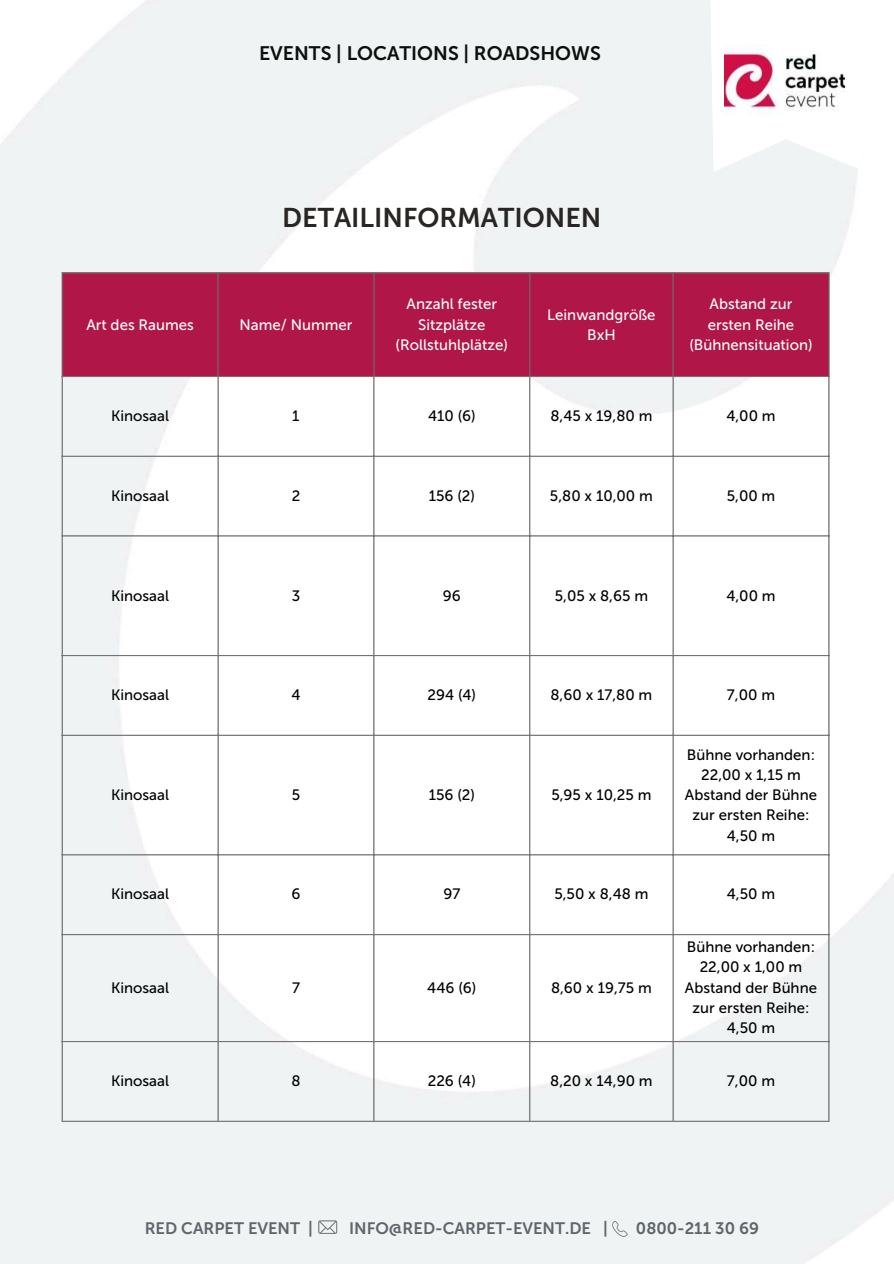
<style>
.page{position:relative;width:894px;height:1264px;background:#fff}
.page>*{position:absolute;margin:0;border:0;box-sizing:border-box;transform-origin:0 0}
.t1{font:27px "Museo Sans 700";color:#292523}
.t2{font:19.5px "Museo Sans 700";color:#0d0f0d}
.t3{font:16.5px "Museo Sans 700";color:#5f666b}
.t4{font:15px/20.2px "Museo Sans 500";color:#000;text-align:center}
.t5{font:15px/20.2px "Museo Sans 500";color:#fff;text-align:center}
</style>
<div class="page">
<div style="left:63px;top:273px;width:765px;height:103px;background:#b01648"></div>
<hr style="left:62px;top:273px;width:1px;height:847px;background:#737373">
<hr style="left:217px;top:273px;width:1px;height:847px;background:#737373">
<hr style="left:373px;top:273px;width:1px;height:847px;background:#737373">
<hr style="left:529px;top:273px;width:1px;height:847px;background:#737373">
<hr style="left:672px;top:273px;width:1px;height:847px;background:#737373">
<hr style="left:828px;top:273px;width:1px;height:847px;background:#737373">
<hr style="left:62px;top:272px;width:767px;height:1px;background:#737373">
<hr style="left:62px;top:376px;width:767px;height:1px;background:#737373">
<hr style="left:62px;top:455px;width:767px;height:2px;background:#737373">
<hr style="left:62px;top:535px;width:767px;height:1px;background:#737373">
<hr style="left:62px;top:655px;width:767px;height:1px;background:#737373">
<hr style="left:62px;top:734px;width:767px;height:2px;background:#737373">
<hr style="left:62px;top:854px;width:767px;height:1px;background:#737373">
<hr style="left:62px;top:934px;width:767px;height:1px;background:#737373">
<hr style="left:62px;top:1040px;width:767px;height:2px;background:#737373">
<hr style="left:62px;top:1120px;width:767px;height:1px;background:#737373">
<svg style="left:708px;top:0;width:151px;height:172px"></svg>
<img style="left:724px;top:45px;width:120px;height:72px">
<svg style="left:318px;top:1220px;width:19px;height:13px"></svg>
<svg style="left:612px;top:1220px;width:15px;height:16px"></svg>
<h2 class="t2" style="left:259px;top:42px;width:343px">EVENTS | LOCATIONS | ROADSHOWS</h2>
<h1 class="t1" style="left:282px;top:203px;width:320px">DETAILINFORMATIONEN</h1>
<p class="t5" style="left:86px;top:314px;width:109px">Art des Raumes</p>
<p class="t5" style="left:239px;top:314px;width:114px">Name/ Nummer</p>
<p class="t5" style="left:395px;top:294px;width:114px">Anzahl fester<br>Sitzplätze (Rollstuhlplätze)</p>
<p class="t5" style="left:547px;top:304px;width:110px">Leinwandgröße<br>BxH</p>
<p class="t5" style="left:689px;top:294px;width:125px">Abstand zur ersten Reihe (Bühnensituation)</p>
<p class="t4" style="left:111px;top:406px;width:59px">Kinosaal</p>
<p class="t4" style="left:292px;top:406px;width:9px">1</p>
<p class="t4" style="left:428px;top:406px;width:49px">410 (6)</p>
<p class="t4" style="left:550px;top:406px;width:103px">8,45 x 19,80 m</p>
<p class="t4" style="left:726px;top:406px;width:51px">4,00 m</p>
<p class="t4" style="left:111px;top:485px;width:59px">Kinosaal</p>
<p class="t4" style="left:291px;top:485px;width:10px">2</p>
<p class="t4" style="left:428px;top:485px;width:48px">156 (2)</p>
<p class="t4" style="left:549px;top:485px;width:104px">5,80 x 10,00 m</p>
<p class="t4" style="left:726px;top:485px;width:50px">5,00 m</p>
<p class="t4" style="left:111px;top:585px;width:59px">Kinosaal</p>
<p class="t4" style="left:291px;top:585px;width:10px">3</p>
<p class="t4" style="left:442px;top:585px;width:19px">96</p>
<p class="t4" style="left:554px;top:585px;width:95px">5,05 x 8,65 m</p>
<p class="t4" style="left:726px;top:585px;width:51px">4,00 m</p>
<p class="t4" style="left:111px;top:684px;width:59px">Kinosaal</p>
<p class="t4" style="left:291px;top:684px;width:11px">4</p>
<p class="t4" style="left:427px;top:684px;width:50px">294 (4)</p>
<p class="t4" style="left:550px;top:684px;width:103px">8,60 x 17,80 m</p>
<p class="t4" style="left:726px;top:684px;width:50px">7,00 m</p>
<p class="t4" style="left:111px;top:784px;width:59px">Kinosaal</p>
<p class="t4" style="left:292px;top:784px;width:10px">5</p>
<p class="t4" style="left:428px;top:784px;width:48px">156 (2)</p>
<p class="t4" style="left:551px;top:784px;width:102px">5,95 x 10,25 m</p>
<p class="t4" style="left:684px;top:744px;width:134px">Bühne vorhanden:<br>22,00 x 1,15 m<br>Abstand der Bühne zur ersten Reihe:<br>4,50 m</p>
<p class="t4" style="left:111px;top:884px;width:59px">Kinosaal</p>
<p class="t4" style="left:291px;top:884px;width:10px">6</p>
<p class="t4" style="left:443px;top:884px;width:18px">97</p>
<p class="t4" style="left:554px;top:884px;width:96px">5,50 x 8,48 m</p>
<p class="t4" style="left:726px;top:884px;width:50px">4,50 m</p>
<p class="t4" style="left:111px;top:977px;width:59px">Kinosaal</p>
<p class="t4" style="left:292px;top:977px;width:9px">7</p>
<p class="t4" style="left:427px;top:977px;width:51px">446 (6)</p>
<p class="t4" style="left:551px;top:977px;width:102px">8,60 x 19,75 m</p>
<p class="t4" style="left:684px;top:936px;width:134px">Bühne vorhanden:<br>22,00 x 1,00 m<br>Abstand der Bühne zur ersten Reihe:<br>4,50 m</p>
<p class="t4" style="left:111px;top:1070px;width:59px">Kinosaal</p>
<p class="t4" style="left:291px;top:1070px;width:11px">8</p>
<p class="t4" style="left:427px;top:1070px;width:50px">226 (4)</p>
<p class="t4" style="left:550px;top:1070px;width:104px">8,20 x 14,90 m</p>
<p class="t4" style="left:726px;top:1070px;width:50px">7,00 m</p>
<p class="t3" style="left:145px;top:1219px;width:170px">RED CARPET EVENT |</p>
<p class="t3" style="left:349px;top:1219px;width:260px">INFO@RED-CARPET-EVENT.DE |</p>
<p class="t3" style="left:635px;top:1219px;width:124px">0800-211 30 69</p>
</div>
